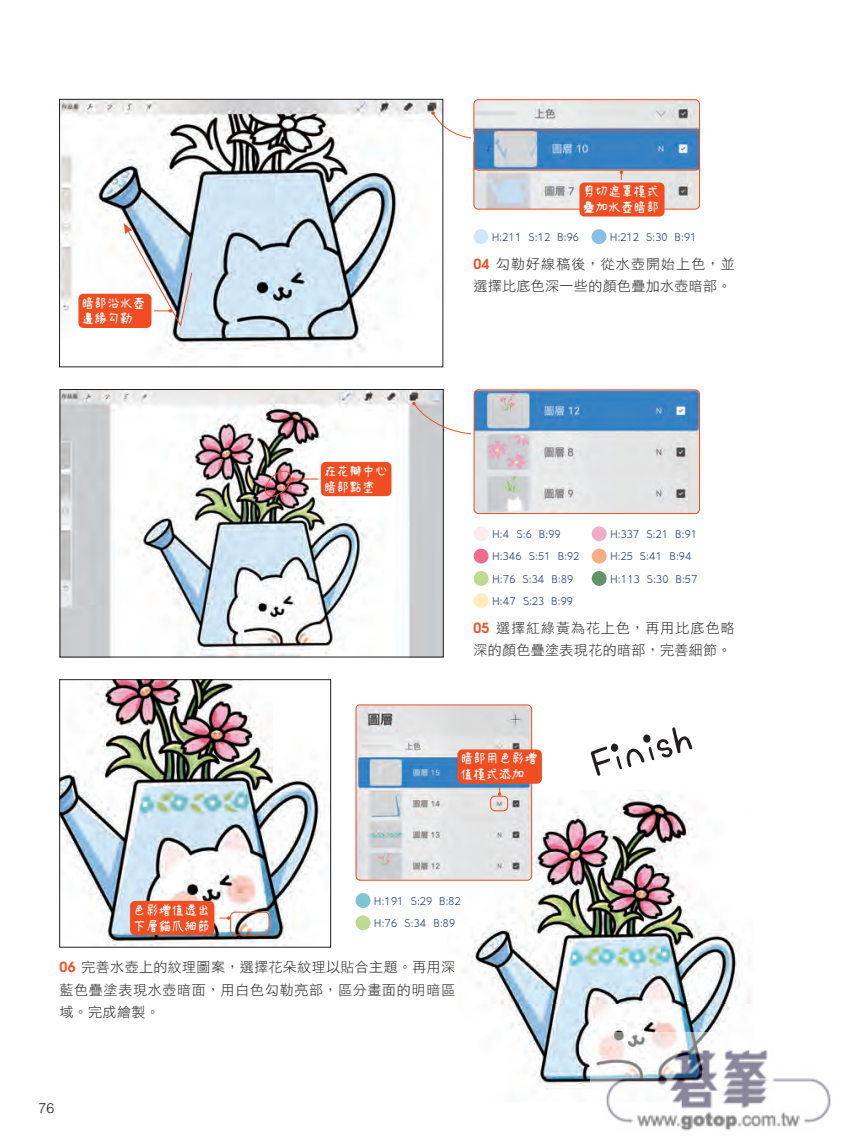
<style>
.page{position:relative;width:844px;height:1141px;background:#fff}
.page>*{position:absolute;margin:0;border:0;box-sizing:border-box;transform-origin:0 0}
.t1{font:42px "FZSJ RUGAQSAY";color:#231f20}
.t2{font:14px/22.8px "DF Hei Std W3";letter-spacing:.025em;color:#231f20}
.t3{font:300 14px "Helvetica LT Std";color:#231f20}
.t4{font:600 13.12px/15.8px "Jason Handwriting 2";letter-spacing:-.025em;color:#fff}
.t5{font:12.25px/22.4px "FZQUYS BOLD GB1 0";letter-spacing:.005em;color:#253f8e}
.s1{font-family:"Avant Garde";font-weight:600;color:#f04d22}
</style>
<div class="page">
<img style="left:464px;top:791px;width:287px;height:299px">
<img style="left:61px;top:101px;width:380px;height:255px">
<div style="left:59px;top:99px;width:384px;height:268px;border:1px solid #231f20"></div>
<img style="left:62px;top:682px;width:263px;height:263px">
<svg style="left:220px;top:916px;width:10px;height:4px"></svg>
<svg style="left:124px;top:223px;width:69px;height:105px"></svg>
<div style="left:230px;top:912px;width:39px;height:23px;border:1px solid #f04d22;border-radius:4px"></div>
<img style="left:62px;top:391px;width:379px;height:264px">
<div style="left:60px;top:389px;width:383px;height:268px;border:1px solid #231f20"></div>
<img style="left:264px;top:468px;width:54px;height:31px">
<div style="left:321px;top:462px;width:70px;height:34px;background:#f04d22;border-radius:5px"></div>
<div style="left:78px;top:294px;width:73px;height:34px;background:#f04d22;border-radius:5px"></div>
<img style="left:475px;top:100px;width:224px;height:109px">
<div style="left:473px;top:99px;width:226px;height:111px;border:1px solid #f04d22;border-radius:4px"></div>
<div style="left:473px;top:130px;width:226px;height:41px;border:1px solid #f04d22;border-radius:4px"></div>
<svg style="left:619px;top:171px;width:4px;height:9px"></svg>
<div style="left:579px;top:183px;width:85px;height:34px;background:#f04d22;border-radius:5px"></div>
<img style="left:591px;top:229px;width:15px;height:15px;border-radius:7px">
<img style="left:473px;top:229px;width:15px;height:15px;border-radius:7px">
<img style="left:475px;top:390px;width:224px;height:123px">
<div style="left:473px;top:389px;width:226px;height:125px;border:1px solid #f04d22;border-radius:4px"></div>
<img style="left:591px;top:526px;width:15px;height:15px;border-radius:7px">
<img style="left:473px;top:549px;width:15px;height:15px;border-radius:7px">
<img style="left:591px;top:549px;width:15px;height:15px;border-radius:7px">
<img style="left:473px;top:571px;width:15px;height:15px;border-radius:7px">
<img style="left:591px;top:571px;width:15px;height:15px;border-radius:7px">
<img style="left:473px;top:593px;width:15px;height:15px;border-radius:7px">
<svg style="left:431px;top:111px;width:40px;height:28px"></svg>
<svg style="left:412px;top:402px;width:59px;height:33px"></svg>
<svg style="left:355px;top:704px;width:177px;height:177px;background:#cfd2d7"></svg>
<div style="left:457px;top:749px;width:84px;height:35px;background:#f04d22;border-radius:5px"></div>
<div style="left:130px;top:901px;width:84px;height:34px;background:#f04d22;border-radius:5px"></div>
<img style="left:355px;top:893px;width:15px;height:15px;border-radius:7px">
<img style="left:355px;top:915px;width:15px;height:15px;border-radius:7px">
<img style="left:590px;top:1033px;width:241px;height:98px">
<p class="t4" style="left:582px;top:184px;width:79px">剪切遮罩模式疊加水壺暗部</p>
<p class="t4" style="left:81px;top:295px;width:66px">暗部沿水壺邊緣勾勒</p>
<p class="t4" style="left:323px;top:463px;width:66px">在花瓣中心暗部點塗</p>
<p class="t5" style="left:491px;top:226px;width:89px">H:211 S:12 B:96</p>
<p class="t5" style="left:609px;top:226px;width:88px">H:212 S:30 B:91</p>
<p class="t2" style="left:473px;top:252px;width:263px"><span class="s1">04</span> 勾勒好線稿後，從水壺開始上色，並選擇比底色深一些的顏色疊加水壺暗部。</p>
<p class="t5" style="left:492px;top:523px;width:70px">H:4 S:6 B:99</p>
<p class="t5" style="left:610px;top:523px;width:89px">H:337 S:21 B:91</p>
<p class="t5" style="left:492px;top:545px;width:89px">H:346 S:51 B:92</p>
<p class="t5" style="left:610px;top:545px;width:83px">H:25 S:41 B:94</p>
<p class="t5" style="left:492px;top:568px;width:83px">H:76 S:34 B:89</p>
<p class="t5" style="left:610px;top:568px;width:89px">H:113 S:30 B:57</p>
<p class="t5" style="left:492px;top:590px;width:82px">H:47 S:23 B:99</p>
<p class="t2" style="left:473px;top:616px;width:263px"><span class="s1">05</span> 選擇紅綠黃為花上色，再用比底色略深的顏色疊塗表現花的暗部，完善細節。</p>
<p class="t4" style="left:460px;top:751px;width:79px">暗部用色彩增值模式添加</p>
<h1 class="t1" style="left:584px;top:741px;width:104px;rotate:-16deg">Finish</h1>
<p class="t4" style="left:133px;top:902px;width:79px">色彩增值透出下層貓爪細節</p>
<p class="t5" style="left:374px;top:890px;width:88px">H:191 S:29 B:82<br>H:76 S:34 B:89</p>
<p class="t2" style="left:60px;top:955px;width:397px;text-align:justify"><span class="s1">06</span> 完善水壺上的紋理圖案，選擇花朵紋理以貼合主題。再用深藍色疊塗表現水壺暗面，用白色勾勒亮部，區分畫面的明暗區域。完成繪製。</p>
<p class="t3" style="left:38px;top:1100px;width:17px">76</p>
</div>
